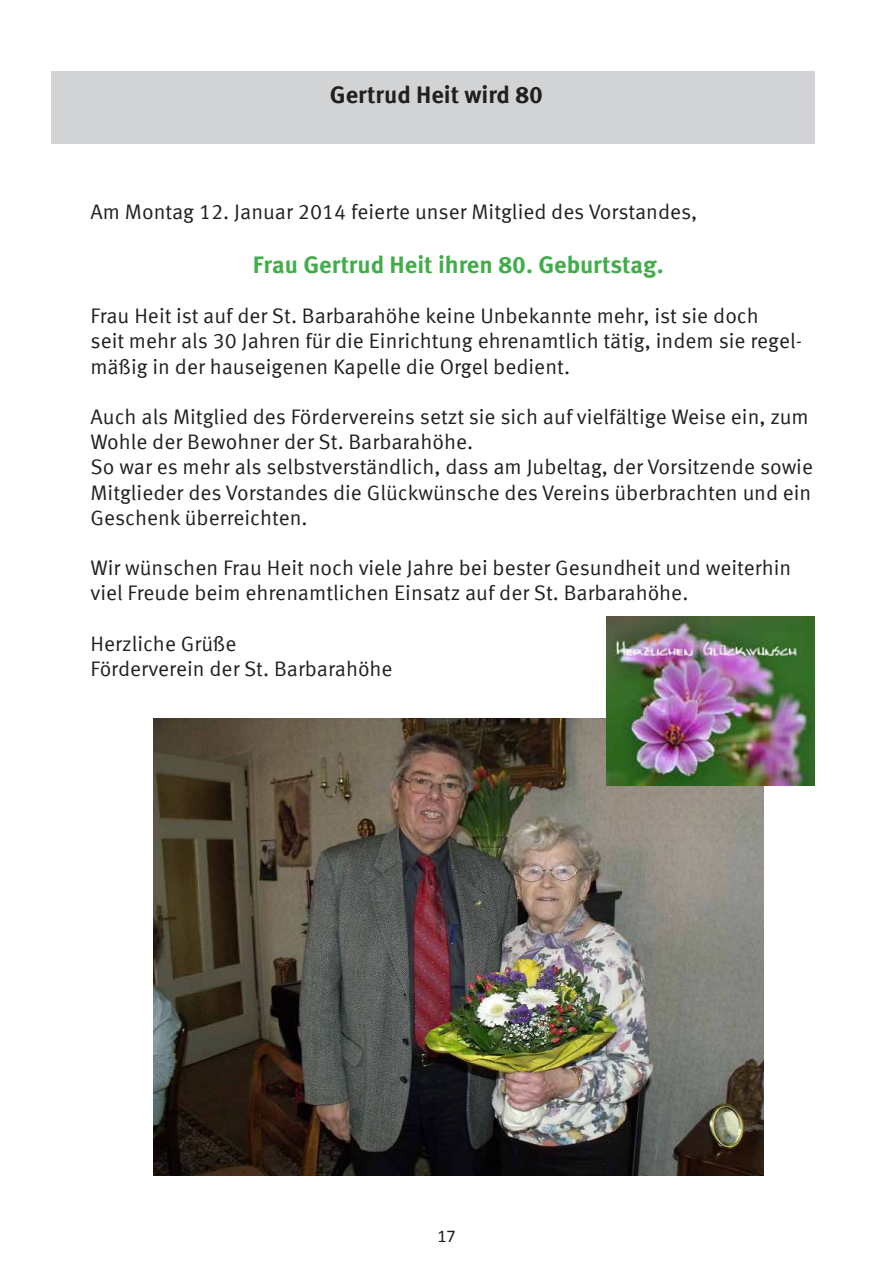
<style>
.page{position:relative;width:893px;height:1263px;background:#fff}
.page>*{position:absolute;margin:0;border:0;box-sizing:border-box;transform-origin:0 0}
.t1{font:700 24px "Meta Offc";color:#41ad49}
.t2{font:700 24px "Meta Offc";color:#231f20}
.t3{font:21px/25.2px "Meta Offc Norm";color:#231f20}
.t4{font:18px "Calibri";color:#231f20}
</style>
<div class="page">
<div style="left:51px;top:72px;width:764px;height:72px;background:#d1d3d4"></div>
<img style="left:153px;top:718px;width:610px;height:458px">
<img style="left:607px;top:616px;width:207px;height:170px">
<p class="t2" style="left:330px;top:81px;width:215px">Gertrud Heit wird 80</p>
<p class="t3" style="left:91px;top:199px;width:608px">Am Montag 12. Januar 2014 feierte unser Mitglied des Vorstandes,</p>
<p class="t1" style="left:253px;top:250px;width:412px">Frau Gertrud Heit ihren 80. Geburtstag.</p>
<p class="t3" style="left:91px;top:304px;width:713px">Frau Heit ist auf der St. Barbarahöhe keine Unbekannte mehr, ist sie doch<br>seit mehr als 30 Jahren für die Einrichtung ehrenamtlich tätig, indem sie regel&shy;mäßig in der hauseigenen Kapelle die Orgel bedient.</p>
<p class="t3" style="left:91px;top:405px;width:724px">Auch als Mitglied des Fördervereins setzt sie sich auf vielfältige Weise ein, zum Wohle der Bewohner der St. Barbarahöhe.<br>So war es mehr als selbstverständlich, dass am Jubeltag, der Vorsitzende sowie Mitglieder des Vorstandes die Glückwünsche des Vereins überbrachten und ein Geschenk überreichten.</p>
<p class="t3" style="left:91px;top:556px;width:702px">Wir wünschen Frau Heit noch viele Jahre bei bester Gesundheit und weiterhin viel Freude beim ehrenamtlichen Einsatz auf der St. Barbarahöhe.</p>
<p class="t3" style="left:91px;top:631px;width:304px">Herzliche Grüße<br>Förderverein der St. Barbarahöhe</p>
<p class="t4" style="left:437px;top:1225px;width:20px">17</p>
</div>
